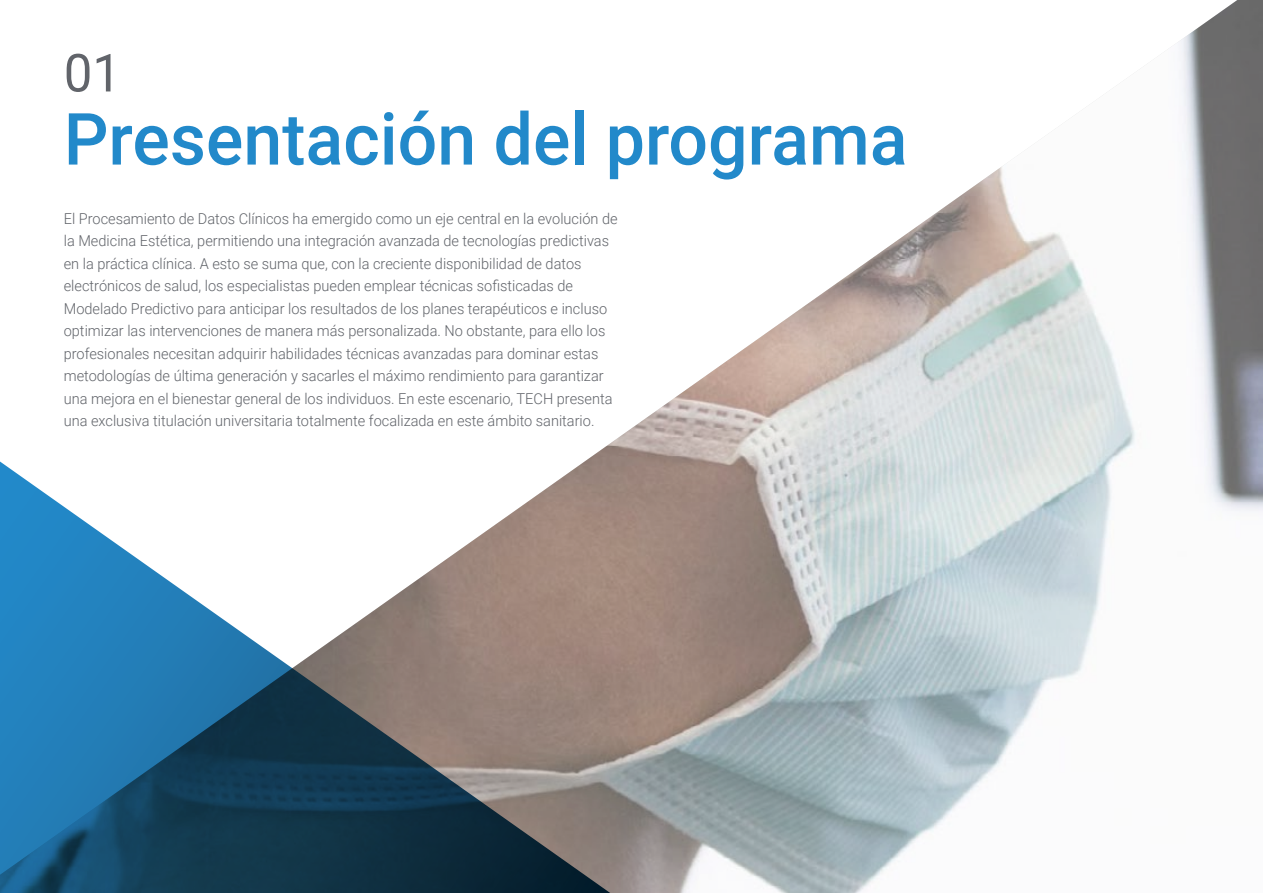
<style>
.page{position:relative;width:1263px;height:893px;background:#fff}
.page>*{position:absolute;margin:0;border:0;box-sizing:border-box;transform-origin:0 0}
.t1{font:500 72px "Roboto";color:#2289ca}
.t2{font:52.5px "Roboto";color:#61646a}
.t3{font:300 15px/22.5px "Roboto";color:#61646a}
</style>
<div class="page">
<img style="left:607px;top:0;width:656px;height:893px">
<svg style="left:0;top:446px;width:640px;height:447px"></svg>
<h2 class="t2" style="left:64px;top:36px;width:59px">01</h2>
<h1 class="t1" style="left:64px;top:89px;width:845px">Presentación del programa</h1>
<p class="t3" style="left:64px;top:207px;width:555px">El Procesamiento de Datos Clínicos ha emergido como un eje central en la evolución de la Medicina Estética, permitiendo una integración avanzada de tecnologías predictivas en la práctica clínica. A esto se suma que, con la creciente disponibilidad de datos electrónicos de salud, los especialistas pueden emplear técnicas sofisticadas de Modelado Predictivo para anticipar los resultados de los planes terapéuticos e incluso optimizar las intervenciones de manera más personalizada. No obstante, para ello los profesionales necesitan adquirir habilidades técnicas avanzadas para dominar estas metodologías de última generación y sacarles el máximo rendimiento para garantizar una mejora en el bienestar general de los individuos. En este escenario, TECH presenta una exclusiva titulación universitaria totalmente focalizada en este ámbito sanitario.</p>
</div>
